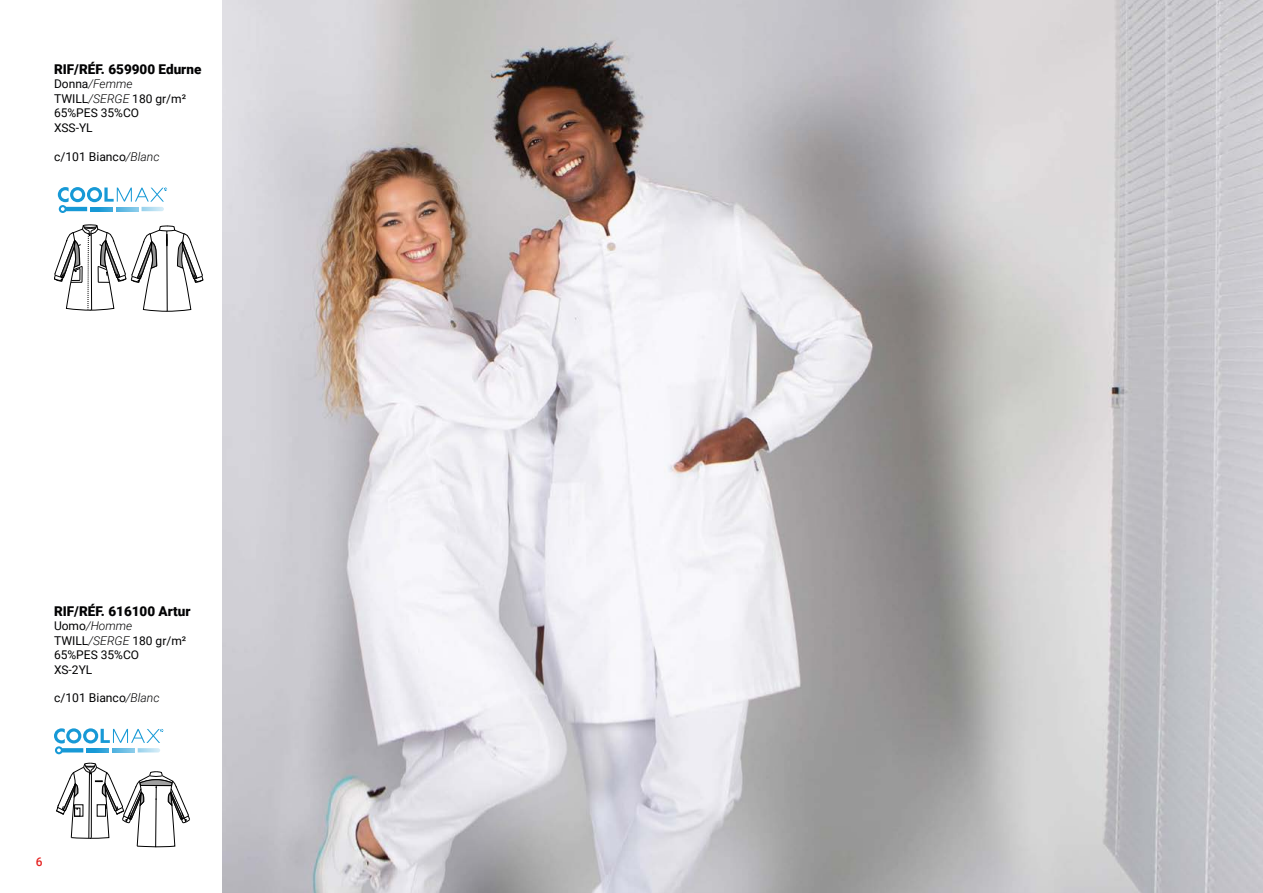
<style>
.page{position:relative;width:1263px;height:893px;background:#fff}
.page>*{position:absolute;margin:0;border:0;box-sizing:border-box;transform-origin:0 0}
.t1{font:900 13.5px "Roboto";color:#020203}
.t2{font:12.15px "Roboto";color:#020203}
.t3{font:12px/14.5px "Roboto";color:#020203}
.t4{font:12px/14.5px "Roboto";color:#000}
.t5{font:500 12px "Roboto";color:#e52321}
.s1{font-weight:300;font-style:italic}
.s2{font-size:12.15px}
.s3{font-weight:300;font-style:italic;font-size:12.15px}
.s4{color:#000}
.s5{color:#020203}
.s6{font-weight:300;font-style:italic;color:#020203}
.s7{font-size:12.15px;color:#020203}
.s8{font-weight:300;font-style:italic;font-size:12.15px;color:#020203}
</style>
<div class="page">
<img style="left:222px;top:0;width:1041px;height:893px">
<svg style="left:54px;top:225px;width:149px;height:87px"></svg>
<svg style="left:56px;top:763px;width:134px;height:84px"></svg>
<svg style="left:58px;top:187px;width:109px;height:26px"></svg>
<svg style="left:54px;top:728px;width:109px;height:26px"></svg>
<p class="t1" style="left:54px;top:60px;width:149px">RIF/RÉF. 659900 Edurne</p>
<p class="t3" style="left:54px;top:76px;width:134px">Donna<span class="s1">/Femme<br></span><span class="s2">TWILL</span><span class="s3">/SERGE</span> 180 gr/m<span class="s4">²<br>65%PES 35%CO</span></p>
<p class="t3" style="left:54px;top:120px;width:40px">XSS-YL</p>
<p class="t2" style="left:54px;top:148px;width:107px">c/101 Bianco<span class="s1">/Blanc</span></p>
<p class="t1" style="left:54px;top:601px;width:138px">RIF/RÉF. 616100 Artur</p>
<p class="t4" style="left:54px;top:618px;width:134px"><span class="s5">Uomo</span><span class="s6">/Homme<br></span><span class="s7">TWILL</span><span class="s8">/SERGE</span> <span class="s5">180 gr/m</span>²<br>65%PES 35%CO</p>
<p class="t3" style="left:54px;top:661px;width:40px">XS-2YL</p>
<p class="t2" style="left:54px;top:690px;width:107px">c/101 Bianco<span class="s1">/Blanc</span></p>
<p class="t5" style="left:36px;top:854px;width:8px">6</p>
</div>
